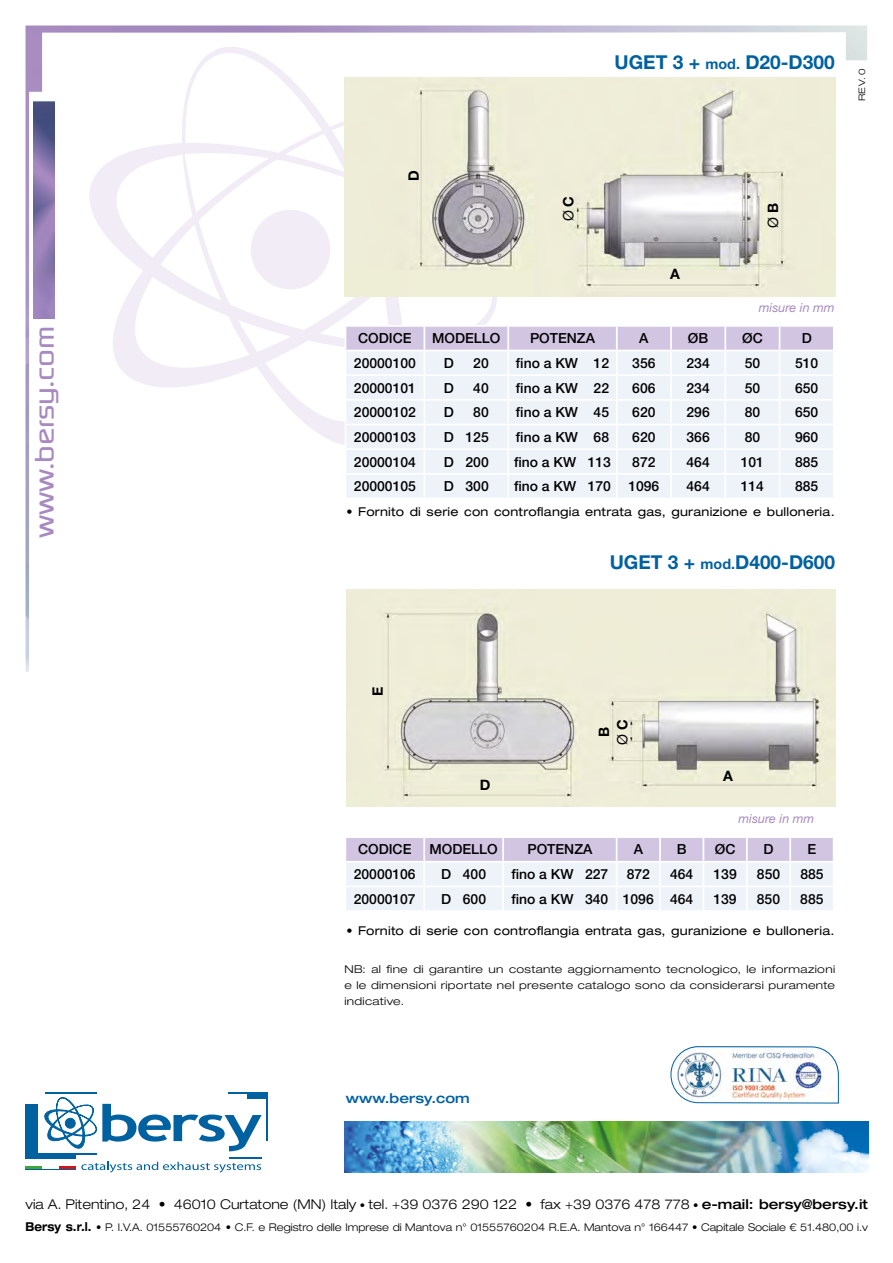
<style>
.page{position:relative;width:893px;height:1263px;background:#fff}
.page>*{position:absolute;margin:0;border:0;box-sizing:border-box;transform-origin:0 0}
.t1{font:500 26.7px "Continuum";color:#a78ac0;scale:1.2 1}
.t2{font:700 19.2px "Helvetica Neue LT Std";color:#0061a1}
.t3{font:700 14.4px "Helvetica Neue LT Std";color:#000}
.t4{font:14.4px "Helvetica Neue LT Std";color:#000}
.t5{font:500 13.95px "Helvetica Neue LT Std";color:#000}
.t6{font:300 expanded 13.5px "Helvetica Neue LT Std";color:#000}
.t7{font:500 expanded 13.5px "Helvetica Neue LT Std";color:#0061a1}
.t8{font:italic 12.6px "Helvetica Neue";color:#a78ac0}
.t9{font:expanded 12.15px "Helvetica Neue LT Std";letter-spacing:.02em;color:#000}
.t10{font:300 expanded 10.8px/16.2px "Helvetica Neue LT Std";letter-spacing:.025em;color:#000;text-align:justify;scale:1.08 1}
.t11{font:300 expanded 10.65px "Helvetica Neue LT Std";color:#000}
.t12{font:300 expanded 9px "Helvetica Neue LT Std";color:#000;scale:1.08 1}
.s1{font-size:14.4px}
.s2{font-weight:700}
.s3{font-size:10.65px}
.s4{font-weight:500}
.s5{font-weight:700;font-size:12.15px}
</style>
<div class="page">
<img style="left:671px;top:1047px;width:168px;height:56px">
<hr style="left:229px;top:1092px;width:39px;height:1px;background:#0061a1">
<hr style="left:27px;top:1153px;width:69px;height:1px;background:#0061a1">
<div style="left:26px;top:1104px;width:12px;height:55px;background:#0061a1"></div>
<svg style="left:44px;top:1097px;width:218px;height:54px"></svg>
<div style="left:26px;top:1153px;width:50px;height:6px;background:#0061a1"></div>
<hr style="left:45px;top:1092px;width:51px;height:1px;background:#0061a1">
<hr style="left:229px;top:1157px;width:33px;height:1px;background:#0061a1">
<hr style="left:266px;top:1092px;width:2px;height:49px;background:#0061a1">
<div style="left:247px;top:1092px;width:21px;height:7px;background:#0061a1"></div>
<svg style="left:26px;top:1166px;width:16px;height:2px"></svg>
<svg style="left:59px;top:1162px;width:202px;height:10px"></svg>
<hr style="left:26px;top:1169px;width:50px;height:1px;background:#0061a1">
<img style="left:344px;top:1121px;width:524px;height:51px">
<svg style="left:346px;top:837px;width:487px;height:73px"></svg>
<hr style="left:747px;top:885px;width:43px;height:2px;background:#fff">
<hr style="left:746px;top:887px;width:2px;height:23px;background:#fff">
<hr style="left:790px;top:885px;width:44px;height:2px;background:#fff">
<hr style="left:789px;top:887px;width:2px;height:23px;background:#fff">
<img style="left:346px;top:672px;width:490px;height:134px">
<img style="left:26px;top:26px;width:841px;height:646px">
<img style="left:33px;top:102px;width:22px;height:216px">
<h1 class="t1" style="left:27px;top:538px;width:179px;rotate:-90deg">www.bersy.com</h1>
<h2 class="t2" style="left:615px;top:50px;width:222px">UGET 3 + <span class="s1">mod.</span> D20-D300</h2>
<p class="t12" style="left:857px;top:101px;width:32px;rotate:-90deg">REV. 0</p>
<p class="t3" style="left:405px;top:181px;width:12px;rotate:-90deg">D</p>
<p class="t4" style="left:560px;top:221px;width:27px;rotate:-90deg">Ø <span class="s2">C</span></p>
<p class="t3" style="left:670px;top:265px;width:11px">A</p>
<p class="t4" style="left:764px;top:228px;width:26px;rotate:-90deg">Ø <span class="s2">B</span></p>
<p class="t8" style="left:759px;top:300px;width:77px">misure in mm</p>
<p class="t5" style="left:358px;top:330px;width:55px">CODICE</p>
<p class="t5" style="left:432px;top:330px;width:70px">MODELLO</p>
<p class="t5" style="left:530px;top:330px;width:66px">POTENZA</p>
<p class="t5" style="left:639px;top:330px;width:11px">A</p>
<p class="t5" style="left:688px;top:330px;width:22px">ØB</p>
<p class="t5" style="left:742px;top:330px;width:22px">ØC</p>
<p class="t5" style="left:802px;top:330px;width:12px">D</p>
<p class="t5" style="left:354px;top:355px;width:63px">20000100</p>
<p class="t5" style="left:444px;top:355px;width:12px">D</p>
<p class="t5" style="left:473px;top:355px;width:17px">20</p>
<p class="t5" style="left:516px;top:355px;width:95px">fino a KW 12</p>
<p class="t5" style="left:632px;top:355px;width:25px">356</p>
<p class="t5" style="left:687px;top:355px;width:25px">234</p>
<p class="t5" style="left:745px;top:355px;width:17px">50</p>
<p class="t5" style="left:795px;top:355px;width:25px">510</p>
<p class="t5" style="left:354px;top:379px;width:63px">20000101</p>
<p class="t5" style="left:444px;top:379px;width:12px">D</p>
<p class="t5" style="left:473px;top:379px;width:17px">40</p>
<p class="t5" style="left:516px;top:379px;width:95px">fino a KW 22</p>
<p class="t5" style="left:632px;top:379px;width:25px">606</p>
<p class="t5" style="left:687px;top:379px;width:25px">234</p>
<p class="t5" style="left:745px;top:379px;width:17px">50</p>
<p class="t5" style="left:795px;top:379px;width:25px">650</p>
<p class="t5" style="left:354px;top:404px;width:63px">20000102</p>
<p class="t5" style="left:444px;top:404px;width:12px">D</p>
<p class="t5" style="left:473px;top:404px;width:17px">80</p>
<p class="t5" style="left:516px;top:404px;width:95px">fino a KW 45</p>
<p class="t5" style="left:632px;top:404px;width:25px">620</p>
<p class="t5" style="left:687px;top:404px;width:25px">296</p>
<p class="t5" style="left:745px;top:404px;width:17px">80</p>
<p class="t5" style="left:795px;top:404px;width:25px">650</p>
<p class="t5" style="left:354px;top:429px;width:63px">20000103</p>
<p class="t5" style="left:444px;top:429px;width:46px">D 125</p>
<p class="t5" style="left:516px;top:429px;width:95px">fino a KW 68</p>
<p class="t5" style="left:632px;top:429px;width:25px">620</p>
<p class="t5" style="left:687px;top:429px;width:25px">366</p>
<p class="t5" style="left:745px;top:429px;width:17px">80</p>
<p class="t5" style="left:795px;top:429px;width:25px">960</p>
<p class="t5" style="left:354px;top:453px;width:63px">20000104</p>
<p class="t5" style="left:444px;top:453px;width:46px">D 200</p>
<p class="t5" style="left:514px;top:453px;width:98px">fino a KW 113</p>
<p class="t5" style="left:632px;top:453px;width:25px">872</p>
<p class="t5" style="left:687px;top:453px;width:25px">464</p>
<p class="t5" style="left:741px;top:453px;width:25px">101</p>
<p class="t5" style="left:795px;top:453px;width:25px">885</p>
<p class="t5" style="left:354px;top:478px;width:63px">20000105</p>
<p class="t5" style="left:444px;top:478px;width:46px">D 300</p>
<p class="t5" style="left:514px;top:478px;width:98px">fino a KW 170</p>
<p class="t5" style="left:628px;top:478px;width:32px">1096</p>
<p class="t5" style="left:687px;top:478px;width:25px">464</p>
<p class="t5" style="left:741px;top:478px;width:25px">114</p>
<p class="t5" style="left:795px;top:478px;width:25px">885</p>
<p class="t9" style="left:347px;top:504px;width:490px">• Fornito di serie con controflangia entrata gas, guranizione e bulloneria.</p>
<h2 class="t2" style="left:610px;top:550px;width:227px">UGET 3 + <span class="s1">mod.</span>D400-D600</h2>
<p class="t3" style="left:369px;top:696px;width:11px;rotate:-90deg">E</p>
<p class="t3" style="left:480px;top:776px;width:12px">D</p>
<p class="t4" style="left:614px;top:745px;width:27px;rotate:-90deg">Ø <span class="s2">C</span></p>
<p class="t3" style="left:595px;top:737px;width:12px;rotate:-90deg">B</p>
<p class="t3" style="left:723px;top:766px;width:11px">A</p>
<p class="t8" style="left:739px;top:811px;width:77px">misure in mm</p>
<p class="t5" style="left:358px;top:841px;width:55px">CODICE</p>
<p class="t5" style="left:429px;top:841px;width:70px">MODELLO</p>
<p class="t5" style="left:527px;top:841px;width:66px">POTENZA</p>
<p class="t5" style="left:634px;top:841px;width:11px">A</p>
<p class="t5" style="left:677px;top:841px;width:11px">B</p>
<p class="t5" style="left:715px;top:841px;width:22px">ØC</p>
<p class="t5" style="left:763px;top:841px;width:12px">D</p>
<p class="t5" style="left:808px;top:841px;width:10px">E</p>
<p class="t5" style="left:354px;top:866px;width:63px">20000106</p>
<p class="t5" style="left:441px;top:866px;width:46px">D 400</p>
<p class="t5" style="left:511px;top:866px;width:98px">fino a KW 227</p>
<p class="t5" style="left:627px;top:866px;width:25px">872</p>
<p class="t5" style="left:670px;top:866px;width:25px">464</p>
<p class="t5" style="left:713px;top:866px;width:25px">139</p>
<p class="t5" style="left:757px;top:866px;width:25px">850</p>
<p class="t5" style="left:800px;top:866px;width:25px">885</p>
<p class="t5" style="left:354px;top:890px;width:63px">20000107</p>
<p class="t5" style="left:441px;top:890px;width:46px">D 600</p>
<p class="t5" style="left:511px;top:890px;width:183px">fino a KW 340 1096 464</p>
<p class="t5" style="left:713px;top:890px;width:25px">139</p>
<p class="t5" style="left:757px;top:890px;width:25px">850</p>
<p class="t5" style="left:800px;top:890px;width:25px">885</p>
<p class="t9" style="left:346px;top:923px;width:490px">• Fornito di serie con controflangia entrata gas, guranizione e bulloneria.</p>
<p class="t10" style="left:344px;top:961px;width:456px">NB: al fine di garantire un costante aggiornamento tecnologico, le informazioni e le dimensioni riportate nel presente catalogo sono da considerarsi puramente indicative.</p>
<p class="t7" style="left:346px;top:1090px;width:125px">www.bersy.com</p>
<p class="t6" style="left:26px;top:1196px;width:844px">via A. Pitentino, 24 • 46010 Curtatone (MN) Italy <span class="s3">•</span> tel. +39 0376 290 122 • fax +39 0376 478 778 <span class="s3">•</span> <span class="s4">e-mail: bersy@bersy.it</span></p>
<p class="t11" style="left:26px;top:1221px;width:844px"><span class="s5">Bersy s.r.l.</span> • P. I.V.A. 01555760204 • C.F. e Registro delle Imprese di Mantova n° 01555760204 R.E.A. Mantova n° 166447 • Capitale Sociale € 51.480,00 i.v</p>
</div>
